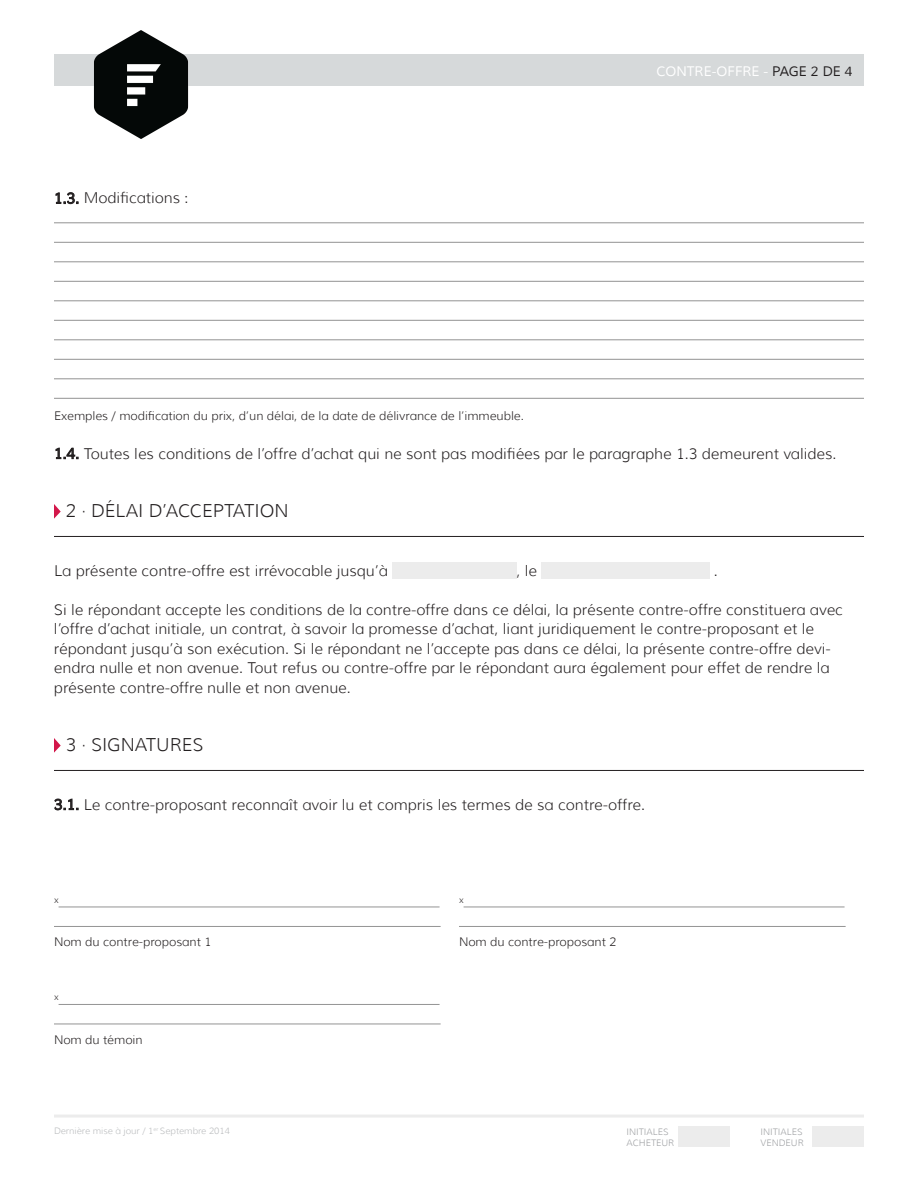
<style>
.page{position:relative;width:918px;height:1188px;background:#fff}
.page>*{position:absolute;margin:0;border:0;box-sizing:border-box;transform-origin:0 0}
._1_-_TITRE{font:300 18px "Muli";color:#231f20}
.txt_courant{font:300 15px/19.5px "Muli";color:#231f20}
.TITRE_DOCUMENT{font:13.5px "Muli";color:#fff}
.petit_texte{font:300 12px "Muli";color:#231f20}
.txt_courant-2{font:300 12px "Muli";color:#231f20}
.t1{font:300 9px "Muli";color:#b9bbbd}
.t2{font:300 9px/10.8px "Muli";color:#9d9fa2}
.txt_courant-3{font:300 9px "Muli";color:#231f20}
.s1{font-weight:400}
.s2{color:#231f20}
.s3{font-family:"Gotham"}
</style>
<div class="page">
<div style="left:54px;top:54px;width:810px;height:31px;background:#d6d9da"></div>
<hr style="left:54px;top:1115px;width:810px;height:3px;background:#ececec">
<div style="left:678px;top:1126px;width:52px;height:21px;background:#ececec"></div>
<div style="left:812px;top:1126px;width:52px;height:21px;background:#ececec"></div>
<svg style="left:55px;top:192px;width:23px;height:12px"></svg>
<hr style="left:54px;top:223px;width:810px;height:1px;background:#939393">
<hr style="left:54px;top:242px;width:810px;height:1px;background:#939393">
<hr style="left:54px;top:262px;width:810px;height:1px;background:#939393">
<hr style="left:54px;top:281px;width:810px;height:1px;background:#939393">
<hr style="left:54px;top:301px;width:810px;height:1px;background:#939393">
<hr style="left:54px;top:320px;width:810px;height:1px;background:#939393">
<hr style="left:54px;top:340px;width:810px;height:1px;background:#939393">
<hr style="left:54px;top:359px;width:810px;height:1px;background:#939393">
<hr style="left:54px;top:379px;width:810px;height:1px;background:#939393">
<hr style="left:54px;top:398px;width:810px;height:1px;background:#939393">
<svg style="left:55px;top:448px;width:23px;height:11px"></svg>
<svg style="left:54px;top:504px;width:7px;height:15px"></svg>
<hr style="left:54px;top:536px;width:810px;height:1px;background:#231f20">
<div style="left:392px;top:562px;width:125px;height:17px;background:#ececec"></div>
<div style="left:541px;top:562px;width:169px;height:17px;background:#ececec"></div>
<svg style="left:54px;top:738px;width:7px;height:15px"></svg>
<hr style="left:54px;top:770px;width:810px;height:1px;background:#231f20">
<svg style="left:54px;top:799px;width:24px;height:11px"></svg>
<hr style="left:59px;top:907px;width:381px;height:1px;background:#939393">
<hr style="left:464px;top:907px;width:381px;height:1px;background:#939393">
<hr style="left:54px;top:926px;width:387px;height:1px;background:#939393">
<hr style="left:459px;top:926px;width:387px;height:1px;background:#939393">
<hr style="left:59px;top:1004px;width:381px;height:1px;background:#939393">
<hr style="left:54px;top:1024px;width:387px;height:1px;background:#939393">
<img style="left:77px;top:30px;width:129px;height:109px">
<p class="txt_courant" style="left:54px;top:188px;width:136px"><span class="s1">1.3.</span> Modifications :</p>
<p class="TITRE_DOCUMENT" style="left:656px;top:63px;width:198px">CONTRE-OFFRE - <span class="s2">PAGE 2 DE 4</span></p>
<p class="petit_texte" style="left:54px;top:408px;width:472px">Exemples / modification du prix, d’un délai, de la date de délivrance de l’immeuble.</p>
<p class="txt_courant" style="left:54px;top:444px;width:784px"><span class="s1">1.4.</span> Toutes les conditions de l’offre d’achat qui ne sont pas modifiées par le paragraphe 1.3 demeurent valides.</p>
<p class="_1_-_TITRE" style="left:66px;top:500px;width:224px">2 <span class="s3">·</span> DÉLAI D’ACCEPTATION</p>
<p class="txt_courant" style="left:54px;top:561px;width:335px">La présente contre-offre est irrévocable jusqu’à</p>
<p class="txt_courant" style="left:516px;top:561px;width:22px">, le</p>
<p class="txt_courant" style="left:714px;top:561px;width:5px">.</p>
<p class="txt_courant" style="left:54px;top:600px;width:791px">Si le répondant accepte les conditions de la contre-offre dans ce délai, la présente contre-offre constituera avec l’offre d’achat initiale, un contrat, à savoir la promesse d’achat, liant juridiquement le contre-proposant et le répondant jusqu’à son exécution. Si le répondant ne l’accepte pas dans ce délai, la présente contre-offre devi&shy;endra nulle et non avenue. Tout refus ou contre-offre par le répondant aura également pour effet de rendre la présente contre-offre nulle et non avenue.</p>
<p class="_1_-_TITRE" style="left:66px;top:734px;width:139px">3 <span class="s3">·</span> SIGNATURES</p>
<p class="txt_courant" style="left:54px;top:795px;width:593px"><span class="s1">3.1.</span> Le contre-proposant reconnaît avoir lu et compris les termes de sa contre-offre.</p>
<p class="txt_courant-3" style="left:54px;top:894px;width:6px">x</p>
<p class="txt_courant-3" style="left:459px;top:894px;width:6px">x</p>
<p class="txt_courant-2" style="left:54px;top:935px;width:159px">Nom du contre-proposant 1</p>
<p class="txt_courant-2" style="left:459px;top:935px;width:159px">Nom du contre-proposant 2</p>
<p class="txt_courant-3" style="left:54px;top:991px;width:6px">x</p>
<p class="txt_courant-2" style="left:54px;top:1032px;width:90px">Nom du témoin</p>
<p class="t1" style="left:54px;top:1125px;width:177px">Dernière mise à jour / 1<sup>er</sup> Septembre 2014</p>
<p class="t2" style="left:627px;top:1127px;width:49px">INITIALES<br>ACHETEUR</p>
<p class="t2" style="left:761px;top:1127px;width:45px">INITIALES<br>VENDEUR</p>
</div>
